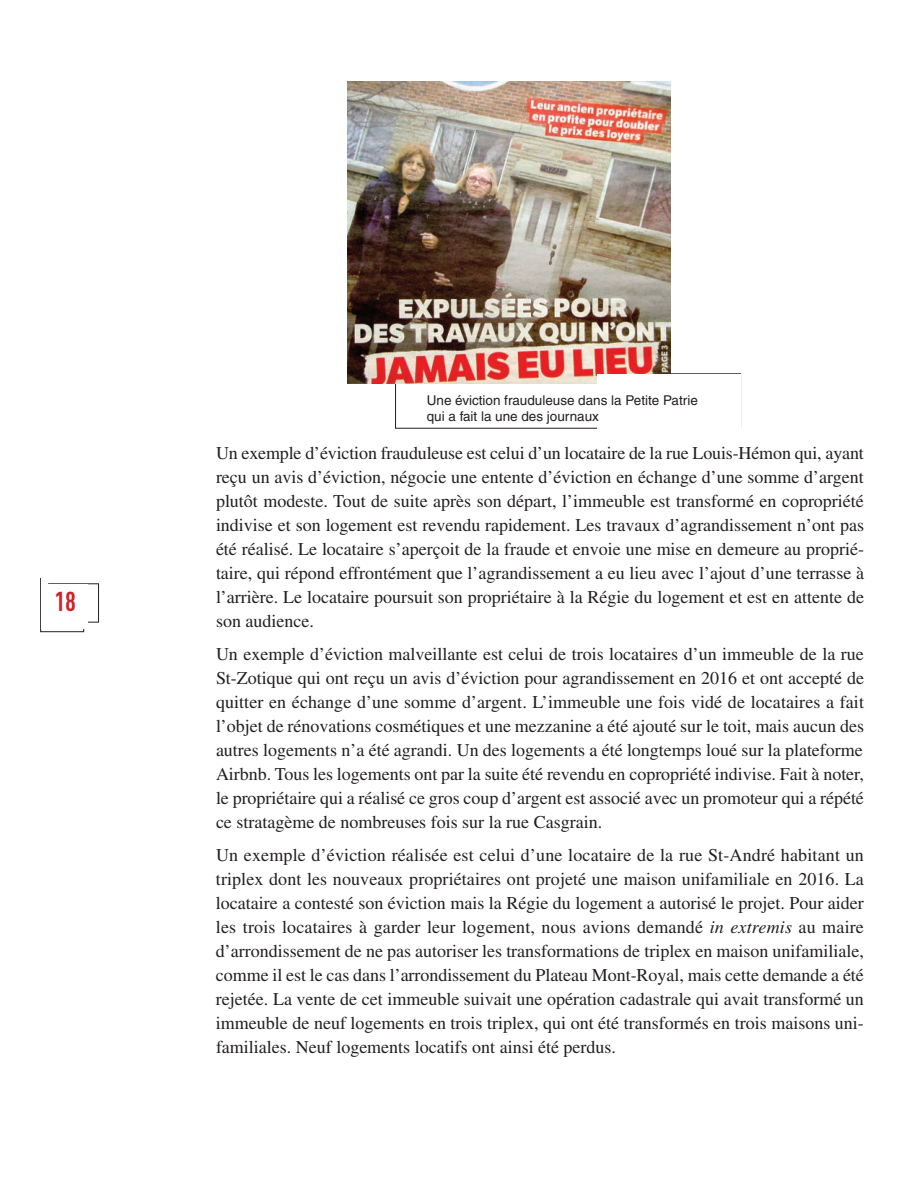
<style>
.page{position:relative;width:918px;height:1188px;background:#fff}
.page>*{position:absolute;margin:0;border:0;box-sizing:border-box;transform-origin:0 0}
.t1{font:700 27px "DIN Cond";color:#cb242b}
.t2{font:18px/24px "Times";color:#231f20;text-align:justify}
.t3{font:13.5px/16.2px "Helvetica";color:#231f20}
.s1{font-style:italic}
</style>
<div class="page">
<div style="left:41px;top:578px;width:43px;height:54px;border:1px solid #231f20"></div>
<div style="left:41px;top:571px;width:47px;height:44px;background:#fff"></div>
<div style="left:48px;top:584px;width:51px;height:38px;border:1px solid #231f20"></div>
<div style="left:41px;top:584px;width:47px;height:44px;background:#fff"></div>
<img style="left:348px;top:81px;width:322px;height:303px">
<div style="left:597px;top:374px;width:143px;height:66px;background:#fff"></div>
<h1 class="t1" style="left:54px;top:592px;width:23px">18</h1>
<p class="t3" style="left:427px;top:393px;width:273px">Une éviction frauduleuse dans la Petite Patrie qui a fait la une des journaux</p>
<p class="t2" style="left:216px;top:443px;width:650px">Un exemple d’éviction frauduleuse est celui d’un locataire de la rue Louis-Hémon qui, ayant reçu un avis d’éviction, négocie une entente d’éviction en échange d’une somme d’argent plutôt modeste. Tout de suite après son départ, l’immeuble est transformé en copropriété indivise et son logement est revendu rapidement. Les travaux d’agrandissement n’ont pas été réalisé. Le locataire s’aperçoit de la fraude et envoie une mise en demeure au proprié&shy;taire, qui répond effrontément que l’agrandissement a eu lieu avec l’ajout d’une terrasse à l’arrière. Le locataire poursuit son propriétaire à la Régie du logement et est en attente de son audience.</p>
<p class="t2" style="left:216px;top:643px;width:650px">Un exemple d’éviction malveillante est celui de trois locataires d’un immeuble de la rue St-Zotique qui ont reçu un avis d’éviction pour agrandissement en 2016 et ont accepté de quitter en échange d’une somme d’argent. L’immeuble une fois vidé de locataires a fait l’objet de rénovations cosmétiques et une mezzanine a été ajouté sur le toit, mais aucun des autres logements n’a été agrandi. Un des logements a été longtemps loué sur la plateforme Airbnb. Tous les logements ont par la suite été revendu en copropriété indivise. Fait à noter, le propriétaire qui a réalisé ce gros coup d’argent est associé avec un promoteur qui a répété ce stratagème de nombreuses fois sur la rue Casgrain.</p>
<p class="t2" style="left:216px;top:844px;width:650px">Un exemple d’éviction réalisée est celui d’une locataire de la rue St-André habitant un triplex dont les nouveaux propriétaires ont projeté une maison unifamiliale en 2016. La locataire a contesté son éviction mais la Régie du logement a autorisé le projet. Pour aider les trois locataires à garder leur logement, nous avions demandé <span class="s1">in extremis</span> au maire d’arrondissement de ne pas autoriser les transformations de triplex en maison unifamiliale, comme il est le cas dans l’arrondissement du Plateau Mont-Royal, mais cette demande a été rejetée. La vente de cet immeuble suivait une opération cadastrale qui avait transformé un immeuble de neuf logements en trois triplex, qui ont été transformés en trois maisons uni&shy;familiales. Neuf logements locatifs ont ainsi été perdus.</p>
</div>
